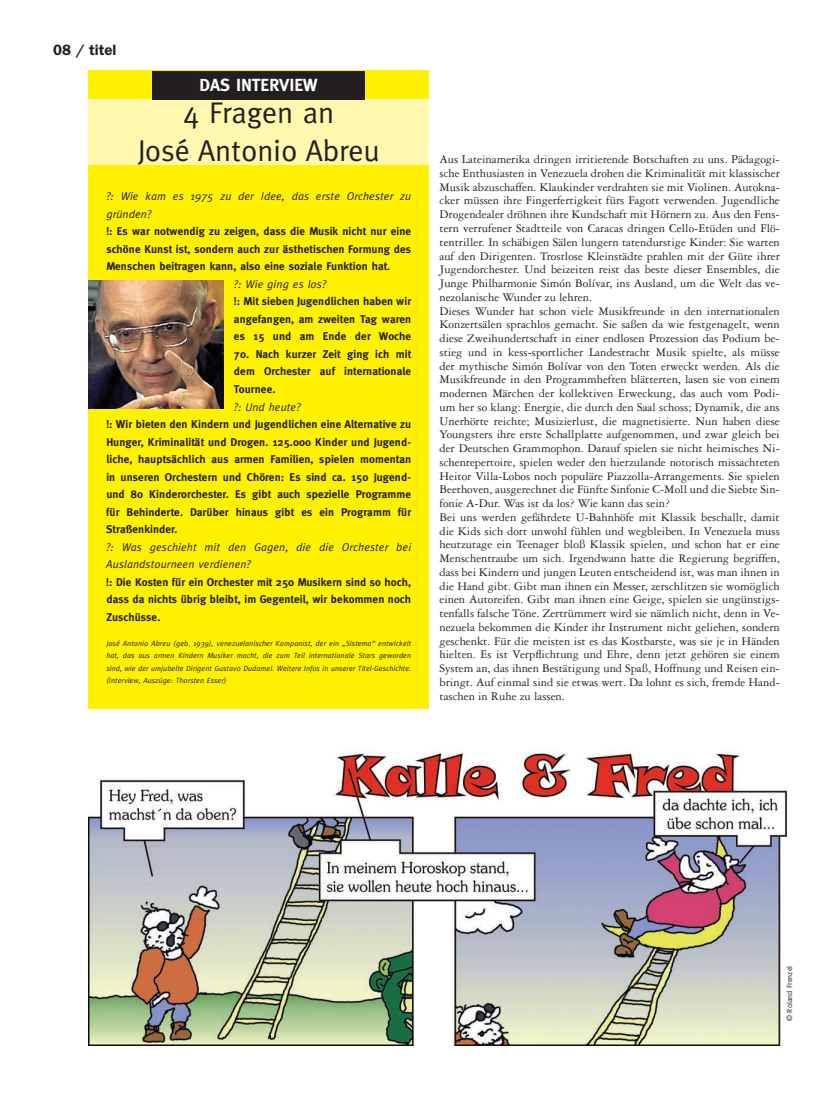
<style>
.page{position:relative;width:833px;height:1099px;background:#fff}
.page>*{position:absolute;margin:0;border:0;box-sizing:border-box;transform-origin:0 0}
.t1{font:30px/37.5px "Meta";color:#231f20;text-align:center}
.t2{font:700 17.5px "Meta";color:#fff}
.t3{font:600 15px "Franklin Gothic";color:#231f20}
.t4{font:12.5px/13.8px "Garamond Three";color:#231f20}
.t5{font:700 11.25px/17.5px "Meta";letter-spacing:.01em;color:#231f20;text-align:justify}
.t6{font:italic 11.25px/17.5px "Meta";letter-spacing:.01em;color:#231f20}
.t7{font:italic 7.5px/12.5px "Meta";letter-spacing:.01em;color:#231f20;text-align:justify}
.t8{font:7.5px "Meta";color:#231f20}
</style>
<div class="page">
<div style="left:89px;top:71px;width:340px;height:638px;background:#fff101"></div>
<div style="left:89px;top:99px;width:340px;height:65px;background:#fff8ae"></div>
<div style="left:152px;top:71px;width:213px;height:28px;background:#231f20"></div>
<img style="left:89px;top:748px;width:700px;height:297px">
<img style="left:89px;top:281px;width:134px;height:127px">
<p class="t3" style="left:53px;top:41px;width:65px">08 / titel</p>
<h2 class="t2" style="left:199px;top:75px;width:120px">DAS INTErVIEW</h2>
<h1 class="t1" style="left:138px;top:93px;width:243px">4 Fragen an<br>José Antonio Abreu</h1>
<p class="t6" style="left:106px;top:187px;width:306px">?: Wie kam es 1975 zu der Idee, das erste Orchester zu gründen?</p>
<p class="t5" style="left:106px;top:223px;width:306px">!: Es war notwendig zu zeigen, dass die Musik nicht nur eine schöne kunst ist, sondern auch zur ästhetischen Formung des Menschen beitragen kann, also eine soziale Funktion hat.</p>
<p class="t6" style="left:234px;top:275px;width:94px">?: Wie ging es los?</p>
<p class="t5" style="left:234px;top:293px;width:179px">!: Mit sieben Jugendlichen haben wir angefangen, am zweiten Tag waren es 15 und am Ende der Woche</p>
<p class="t5" style="left:234px;top:345px;width:179px">70. Nach kurzer Zeit ging ich mit dem Orchester auf internationale Tournee.</p>
<p class="t6" style="left:234px;top:398px;width:68px">?: Und heute?</p>
<p class="t5" style="left:106px;top:415px;width:306px">!: Wir bieten den kindern und Jugendlichen eine Alternative zu Hunger, kriminalität und Drogen. 125.000 kinder und Jugend&shy;liche, hauptsächlich aus armen Familien, spielen momentan in unseren Orchestern und Chören: Es sind ca. 150 Jugend&shy;und 80 kinderorchester. Es gibt auch spezielle programme für Behinderte. Darüber hinaus gibt es ein programm für Straßenkinder.</p>
<p class="t6" style="left:106px;top:538px;width:306px">?: Was geschieht mit den Gagen, die die Orchester bei<br>Auslandstourneen verdienen?</p>
<p class="t5" style="left:106px;top:573px;width:306px">!: Die kosten für ein Orchester mit 250 Musikern sind so hoch, dass da nichts übrig bleibt, im Gegenteil, wir bekommen noch Zuschüsse.</p>
<p class="t7" style="left:106px;top:636px;width:306px">José Antonio Abreu (geb. 1939), venezuelanischer Komponist, der ein „Sistema“ entwickelt hat, das aus armen Kindern Musiker macht, die zum Teil internationale Stars geworden sind, wie der umjubelte Dirigent Gustavo Dudamel. Weitere Infos in unserer Titel-Geschichte. (Interview, Auszüge: Thorsten Esser)</p>
<p class="t4" style="left:439px;top:152px;width:342px">Aus Lateinamerika dringen irritierende Botschaften zu uns. Pädagogi&shy;sche Enthusiasten in Venezuela drohen die Kriminalität mit klassischer Musik abzuschaffen. Klaukinder verdrahten sie mit Violinen. Autokna&shy;cker müssen ihre Fingerfertigkeit fürs Fagott verwenden. Jugendliche Drogendealer dröhnen ihre Kundschaft mit Hörnern zu. Aus den Fens&shy;tern verrufener Stadtteile von Caracas dringen Cello-Etüden und Flö&shy;tentriller. In schäbigen Sälen lungern tatendurstige Kinder: Sie warten auf den Dirigenten. Trostlose Kleinstädte prahlen mit der Güte ihrer Jugendorchester. Und beizeiten reist das beste dieser Ensembles, die Junge Philharmonie Simón Bolívar, ins Ausland, um die Welt das ve&shy;nezolanische Wunder zu lehren.<br>Dieses Wunder hat schon viele Musikfreunde in den internationalen Konzertsälen sprachlos gemacht. Sie saßen da wie festgenagelt, wenn diese Zweihundertschaft in einer endlosen Prozession das Podium be&shy;stieg und in kess-sportlicher Landestracht Musik spielte, als müsse der mythische Simón Bolívar von den Toten erweckt werden. Als die Musikfreunde in den Programmheften blätterten, lasen sie von einem modernen Märchen der kollektiven Erweckung, das auch vom Podi&shy;um her so klang: Energie, die durch den Saal schoss; Dynamik, die ans Unerhörte reichte; Musizierlust, die magnetisierte. Nun haben diese Youngsters ihre erste Schallplatte aufgenommen, und zwar gleich bei der Deutschen Grammophon. Darauf spielen sie nicht heimisches Ni&shy;schenrepertoire, spielen weder den hierzulande notorisch missachteten Heitor Villa-Lobos noch populäre Piazzolla-Arrangements. Sie spielen Beethoven, ausgerechnet die Fünfte Sinfonie C-Moll und die Siebte Sin&shy;fonie A-Dur. Was ist da los? Wie kann das sein?<br>Bei uns werden gefährdete U-Bahnhöfe mit Klassik beschallt, damit die Kids sich dort unwohl fühlen und wegbleiben. In Venezuela muss heutzutage ein Teenager bloß Klassik spielen, und schon hat er eine Menschentraube um sich. Irgendwann hatte die Regierung begriffen, dass bei Kindern und jungen Leuten entscheidend ist, was man ihnen in die Hand gibt. Gibt man ihnen ein Messer, zerschlitzen sie womöglich einen Autoreifen. Gibt man ihnen eine Geige, spielen sie ungünstigs&shy;tenfalls falsche Töne. Zertrümmert wird sie nämlich nicht, denn in Ve&shy;nezuela bekommen die Kinder ihr Instrument nicht geliehen, sondern geschenkt. Für die meisten ist es das Kostbarste, was sie je in Händen hielten. Es ist Verpflichtung und Ehre, denn jetzt gehören sie einem System an, das ihnen Bestätigung und Spaß, Hoffnung und Reisen ein&shy;bringt. Auf einmal sind sie etwas wert. Da lohnt es sich, fremde Hand&shy;taschen in Ruhe zu lassen.</p>
<p class="t8" style="left:785px;top:1020px;width:57px;rotate:-90deg">© Roland Frenzel</p>
</div>
